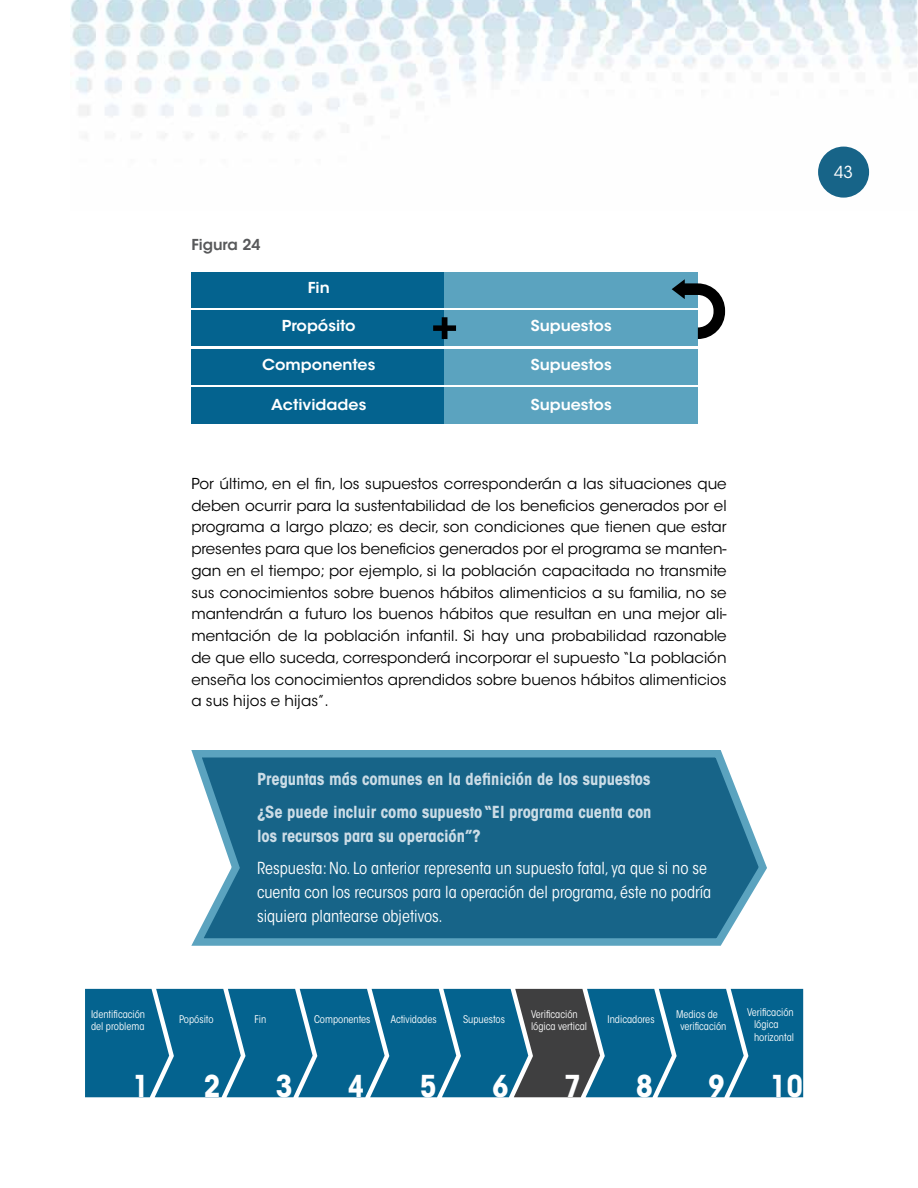
<style>
.page{position:relative;width:918px;height:1188px;background:#fff}
.page>*{position:absolute;margin:0;border:0;box-sizing:border-box;transform-origin:0 0}
.t1{font:700 condensed 30px "ITC Avant Garde Std";color:#fff}
.t2{font:condensed 16.5px/24px "ITC Avant Garde Std";color:#fff}
.t3{font:700 condensed 16.5px/32.5px "ITC Avant Garde Std";color:#cbdce6}
.t4{font:16.5px "ITC Avant Garde Std";color:#fff}
.t5{font:15px/21.8px "ITC Avant Garde Std";color:#000;text-align:justify}
.t6{font:600 15px "ITC Avant Garde Std";color:#fff;scale:1.06 1}
.t7{font:600 15px "ITC Avant Garde Std";color:#58595b}
.t8{font:condensed 10.5px/12.6px "ITC Avant Garde Std";color:#fff}
</style>
<div class="page">
<img style="left:70px;top:0;width:848px;height:195px">
<div style="left:818px;top:147px;width:51px;height:51px;background:#176488;border-radius:50%"></div>
<svg style="left:191px;top:750px;width:576px;height:196px;background:#2f7696"></svg>
<svg style="left:85px;top:989px;width:718px;height:108px;background:#18688e"></svg>
<div style="left:191px;top:272px;width:254px;height:35px;background:#04638f"></div>
<div style="left:191px;top:311px;width:254px;height:35px;background:#04638f"></div>
<div style="left:191px;top:349px;width:254px;height:35px;background:#04638f"></div>
<div style="left:191px;top:387px;width:254px;height:37px;background:#04638f"></div>
<div style="left:445px;top:272px;width:253px;height:35px;background:#5ba3bf"></div>
<div style="left:445px;top:311px;width:253px;height:35px;background:#5ba3bf"></div>
<div style="left:445px;top:349px;width:253px;height:35px;background:#5ba3bf"></div>
<div style="left:445px;top:387px;width:253px;height:37px;background:#5ba3bf"></div>
<svg style="left:433px;top:317px;width:23px;height:22px"></svg>
<svg style="left:672px;top:279px;width:53px;height:60px"></svg>
<p class="t7" style="left:191px;top:235px;width:71px">Figura 24</p>
<p class="t6" style="left:303px;top:278px;width:27px">FinFin</p>
<p class="t6" style="left:282px;top:316px;width:71px">Propósito</p>
<p class="t6" style="left:262px;top:355px;width:108px">Componentes</p>
<p class="t6" style="left:271px;top:395px;width:91px">Actividades</p>
<p class="t6" style="left:531px;top:395px;width:78px">Supuestos</p>
<p class="t6" style="left:531px;top:316px;width:78px">Supuestos</p>
<p class="t6" style="left:531px;top:355px;width:78px">Supuestos</p>
<p class="t5" style="left:191px;top:473px;width:537px">Por último, en el fin, los supuestos corresponderán a las situaciones que deben ocurrir para la sustentabilidad de los beneficios generados por el programa a largo plazo; es decir, son condiciones que tienen que estar presentes para que los beneficios generados por el programa se manten&shy;gan en el tiempo; por ejemplo, si la población capacitada no transmite sus conocimientos sobre buenos hábitos alimenticios a su familia, no se mantendrán a futuro los buenos hábitos que resultan en una mejor ali&shy;mentación de la población infantil. Si hay una probabilidad razonable de que ello suceda, corresponderá incorporar el supuesto “La población enseña los conocimientos aprendidos sobre buenos hábitos alimenticios a sus hijos e hijas”.</p>
<p class="t3" style="left:257px;top:763px;width:396px">Preguntas más comunes en la definición de los supuestos ¿Se puede incluir como supuesto “El programa cuenta con</p>
<p class="t3" style="left:257px;top:819px;width:225px">los recursos para su operación”?</p>
<p class="t2" style="left:257px;top:856px;width:456px">Respuesta: No. Lo anterior representa un supuesto fatal, ya que si no se cuenta con los recursos para la operación del programa, éste no podría siquiera plantearse objetivos.</p>
<p class="t4" style="left:834px;top:162px;width:21px">43</p>
<p class="t8" style="left:531px;top:1008px;width:48px">Verificación</p>
<p class="t8" style="left:747px;top:1006px;width:48px">Verificación</p>
<p class="t8" style="left:531px;top:1020px;width:58px">lógica vertical</p>
<p class="t8" style="left:754px;top:1018px;width:42px">lógica horizontal</p>
<p class="t8" style="left:91px;top:1008px;width:56px">Identificación del problema</p>
<p class="t8" style="left:179px;top:1013px;width:36px">Popósito</p>
<p class="t8" style="left:254px;top:1013px;width:13px">Fin</p>
<p class="t8" style="left:314px;top:1013px;width:58px">Componentes</p>
<p class="t8" style="left:391px;top:1013px;width:47px">Actividades</p>
<p class="t8" style="left:463px;top:1013px;width:43px">Supuestos</p>
<p class="t8" style="left:608px;top:1013px;width:48px">Indicadores</p>
<p class="t8" style="left:681px;top:1008px;width:47px;line-height:12px;text-indent:-5px">Medios de verificación</p>
<h1 class="t1" style="left:133px;top:1067px;width:18px">1</h1>
<h1 class="t1" style="left:204px;top:1067px;width:18px">2</h1>
<h1 class="t1" style="left:276px;top:1067px;width:18px">3</h1>
<h1 class="t1" style="left:348px;top:1067px;width:18px">4</h1>
<h1 class="t1" style="left:420px;top:1067px;width:18px">5</h1>
<h1 class="t1" style="left:492px;top:1067px;width:18px">6</h1>
<h1 class="t1" style="left:564px;top:1067px;width:18px">7</h1>
<h1 class="t1" style="left:636px;top:1067px;width:18px">8</h1>
<h1 class="t1" style="left:708px;top:1067px;width:18px">9</h1>
<h1 class="t1" style="left:770px;top:1067px;width:35px">10</h1>
</div>
